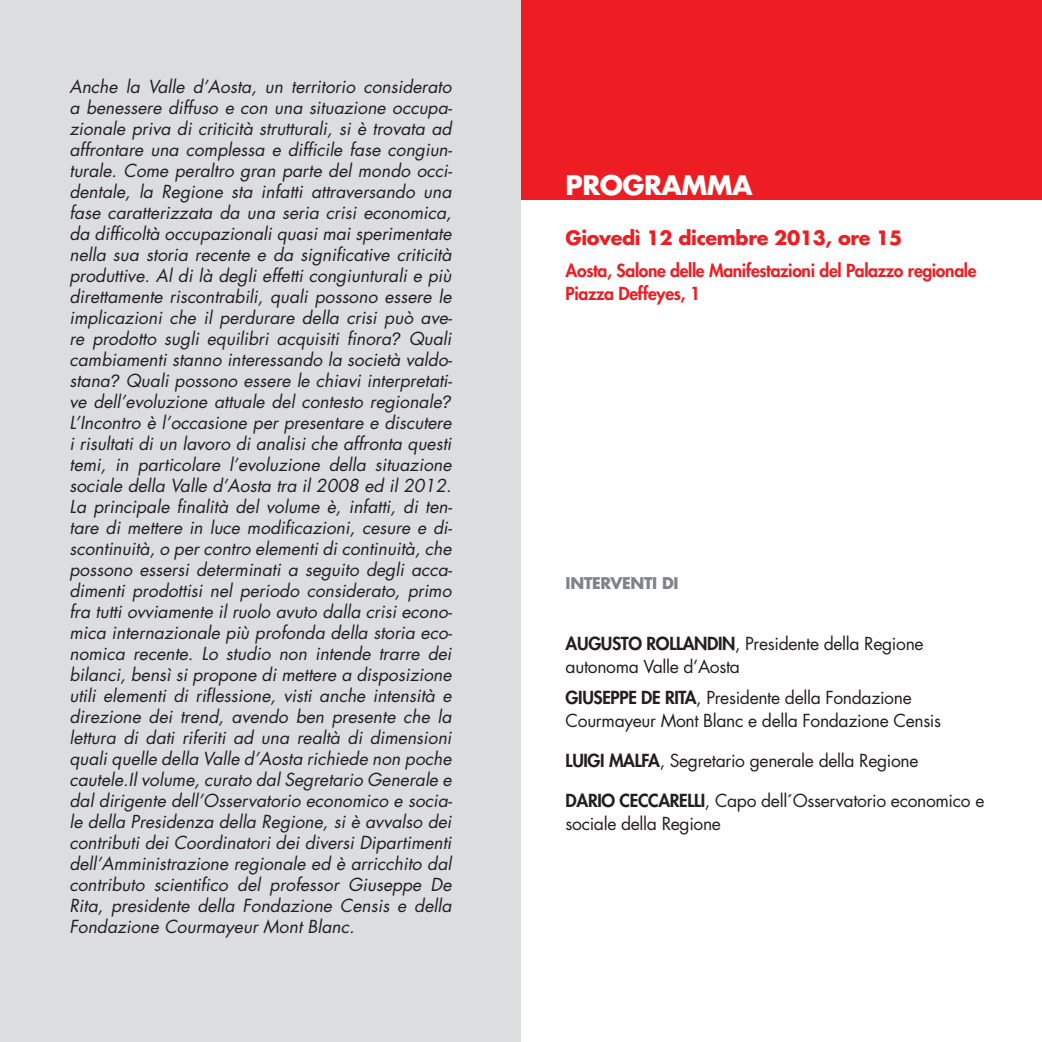
<style>
.page{position:relative;width:1042px;height:1042px;background:#fff}
.page>*{position:absolute;margin:0;border:0;box-sizing:border-box;transform-origin:0 0}
.t1{font:700 26.25px "Futura Std";letter-spacing:-.02em;color:#fff}
.t2{font:700 19.25px "Futura Std";letter-spacing:-.02em;color:#ee1d23}
.t3{font:italic 17.5px/21px "Futura Std";color:#231f20;text-align:justify}
.t4{font:17.5px/22.8px "Futura Std";letter-spacing:-.02em;color:#231f20}
.t5{font:800 17.5px/22.8px "Futura Std";letter-spacing:-.02em;color:#ee1d23}
.t6{font:700 15.75px "Futura Std";letter-spacing:-.02em;color:#808285}
.s1{font-family:"Helvetica Neue LT Std"}
.s2{font-weight:800}
</style>
<div class="page">
<div style="left:0;top:0;width:521px;height:1042px;background:#dcdddf"></div>
<div style="left:521px;top:0;width:521px;height:200px;background:#ee1d23"></div>
<p class="t3" style="left:69px;top:76px;width:384px">Anche la Valle d’Aosta, un territorio considerato a benessere diffuso e con una situazione occupa&shy;zionale priva di criticità strutturali, si è trovata ad affrontare una complessa e difficile fase congiun&shy;turale. Come peraltro gran parte del mondo occi&shy;dentale, la Regione sta infatti attraversando una fase caratterizzata da una seria crisi economica, da difficoltà occupazionali quasi mai sperimentate nella sua storia recente e da significative criticità produttive. Al di là degli effetti congiunturali e più direttamente riscontrabili, quali possono essere le implicazioni che il perdurare della crisi può ave&shy;re prodotto sugli equilibri acquisiti finora<span class="s1">?</span> Quali cambiamenti stanno interessando la società valdo&shy;stana<span class="s1">?</span> Quali possono essere le chiavi interpretati&shy;ve dell’evoluzione attuale del contesto regionale<span class="s1">?<br></span>L’Incontro è l’occasione per presentare e discutere i risultati di un lavoro di analisi che affronta questi temi, in particolare l’evoluzione della situazione sociale della Valle d’Aosta tra il 2008 ed il 2012.<br>La principale finalità del volume è, infatti, di ten&shy;tare di mettere in luce modificazioni, cesure e di&shy;scontinuità, o per contro elementi di continuità, che possono essersi determinati a seguito degli acca&shy;dimenti prodottisi nel periodo considerato, primo fra tutti ovviamente il ruolo avuto dalla crisi econo&shy;mica internazionale più profonda della storia eco&shy;nomica recente. Lo studio non intende trarre dei bilanci, bensì si propone di mettere a disposizione utili elementi di riflessione, visti anche intensità e direzione dei trend, avendo ben presente che la lettura di dati riferiti ad una realtà di dimensioni quali quelle della Valle d’Aosta richiede non poche cautele.Il volume, curato dal Segretario Generale e dal dirigente dell’Osservatorio economico e socia&shy;le della Presidenza della Regione, si è avvalso dei contributi dei Coordinatori dei diversi Dipartimenti dell’Amministrazione regionale ed è arricchito dal contributo scientifico del professor Giuseppe De Rita, presidente della Fondazione Censis e della Fondazione Courmayeur Mont Blanc.</p>
<h1 class="t1" style="left:566px;top:168px;width:188px">PROGRAMMA</h1>
<p class="t2" style="left:566px;top:225px;width:338px">Giovedì 12 dicembre 2013, ore 15</p>
<p class="t5" style="left:566px;top:259px;width:412px">Aosta, Salone delle Manifestazioni del Palazzo regionale<br>Piazza Deffeyes, 1</p>
<p class="t6" style="left:566px;top:572px;width:115px">interventi di</p>
<p class="t4" style="left:566px;top:632px;width:359px"><span class="s2">AUGUSTO ROLLANDIN</span>, Presidente della Regione autonoma Valle d’Aosta</p>
<p class="t4" style="left:566px;top:686px;width:377px"><span class="s2">GIUSEPPE DE RITA</span>, Presidente della Fondazione<br>Courmayeur Mont Blanc e della Fondazione Censis</p>
<p class="t4" style="left:566px;top:749px;width:354px"><span class="s2">LUIGI MALFA</span>, Segretario generale della Regione</p>
<p class="t4" style="left:566px;top:790px;width:420px"><span class="s2">DARIO CECCARELLI</span>, Capo dell´Osservatorio economico e sociale della Regione</p>
</div>
